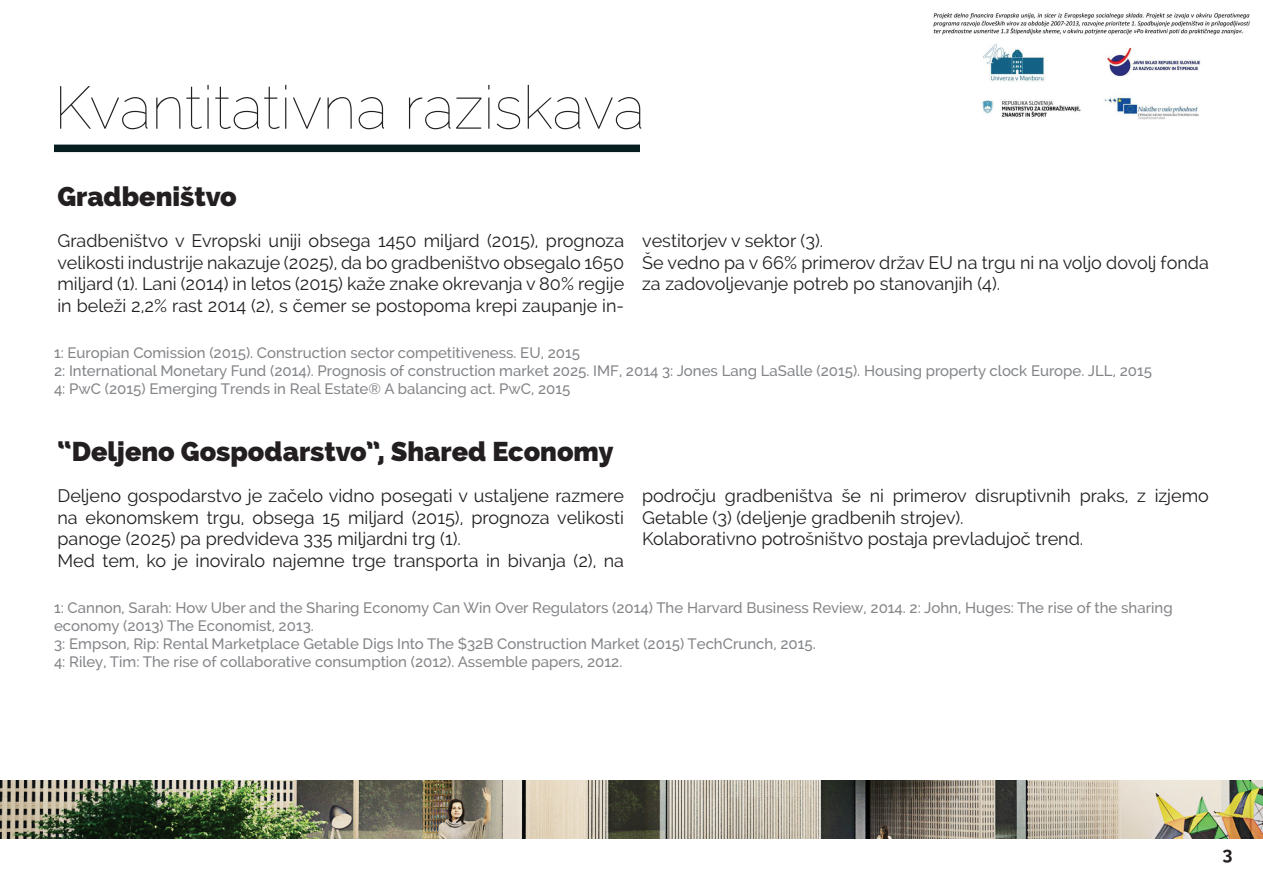
<style>
.page{position:relative;width:1263px;height:893px;background:#fff}
.page>*{position:absolute;margin:0;border:0;box-sizing:border-box;transform-origin:0 0}
.t1{font:100 60px "Raleway";color:#231f20}
.t2{font:800 27px "Raleway";color:#231f20}
.t3{font:18px/21.6px "Raleway";color:#231f20}
.t4{font:700 18px "Raleway";color:#231f20}
.t5{font:500 15px/18px "Raleway";color:#838588}
</style>
<div class="page">
<img style="left:933px;top:12px;width:317px;height:108px">
<div style="left:54px;top:145px;width:586px;height:7px;background:#051d1e"></div>
<img style="left:0;top:780px;width:1263px;height:59px">
<h1 class="t1" style="left:54px;top:72px;width:592px">Kvantitativna raziskava</h1>
<h2 class="t2" style="left:57px;top:181px;width:181px">Gradbeništvo</h2>
<p class="t3" style="left:57px;top:230px;width:568px;text-align:justify">Gradbeništvo v Evropski uniji obsega 1450 miljard (2015), prognoza velikosti industrije nakazuje (2025), da bo gradbeništvo obsegalo 1650 miljard (1). Lani (2014) in letos (2015) kaže znake okrevanja v 80% regije in beleži 2,2% rast 2014 (2), s čemer se postopoma krepi zaupanje in-</p>
<p class="t3" style="left:642px;top:230px;width:568px">vestitorjev v sektor (3).<br>Še vedno pa v 66% primerov držav EU na trgu ni na voljo dovolj fonda za zadovoljevanje potreb po stanovanjih (4).</p>
<p class="t5" style="left:54px;top:343px;width:1099px">1: Europian Comission (2015). Construction sector competitiveness. EU, 2015<br>2: International Monetary Fund (2014). Prognosis of construction market 2025. IMF, 2014 3: Jones Lang LaSalle (2015). Housing property clock Europe. JLL, 2015<br>4: PwC (2015) Emerging Trends in Real Estate® A balancing act. PwC, 2015</p>
<h2 class="t2" style="left:57px;top:436px;width:558px">“Deljeno Gospodarstvo”, Shared Economy</h2>
<p class="t3" style="left:57px;top:485px;width:568px">Deljeno gospodarstvo je začelo vidno posegati v ustaljene razmere na ekonomskem trgu, obsega 15 miljard (2015), prognoza velikosti panoge (2025) pa predvideva 335 miljardni trg (1).<br>Med tem, ko je inoviralo najemne trge transporta in bivanja (2), na</p>
<p class="t3" style="left:642px;top:485px;width:568px">področju gradbeništva še ni primerov disruptivnih praks, z izjemo<br>Getable (3) (deljenje gradbenih strojev).<br>Kolaborativno potrošništvo postaja prevladujoč trend.</p>
<p class="t5" style="left:54px;top:598px;width:1120px">1: Cannon, Sarah: How Uber and the Sharing Economy Can Win Over Regulators (2014) The Harvard Business Review, 2014. 2: John, Huges: The rise of the sharing economy (2013) The Economist, 2013.<br>3: Empson, Rip: Rental Marketplace Getable Digs Into The $32B Construction Market (2015) TechCrunch, 2015.<br>4: Riley, Tim: The rise of collaborative consumption (2012). Assemble papers, 2012.</p>
<p class="t4" style="left:1222px;top:844px;width:12px">3</p>
</div>
